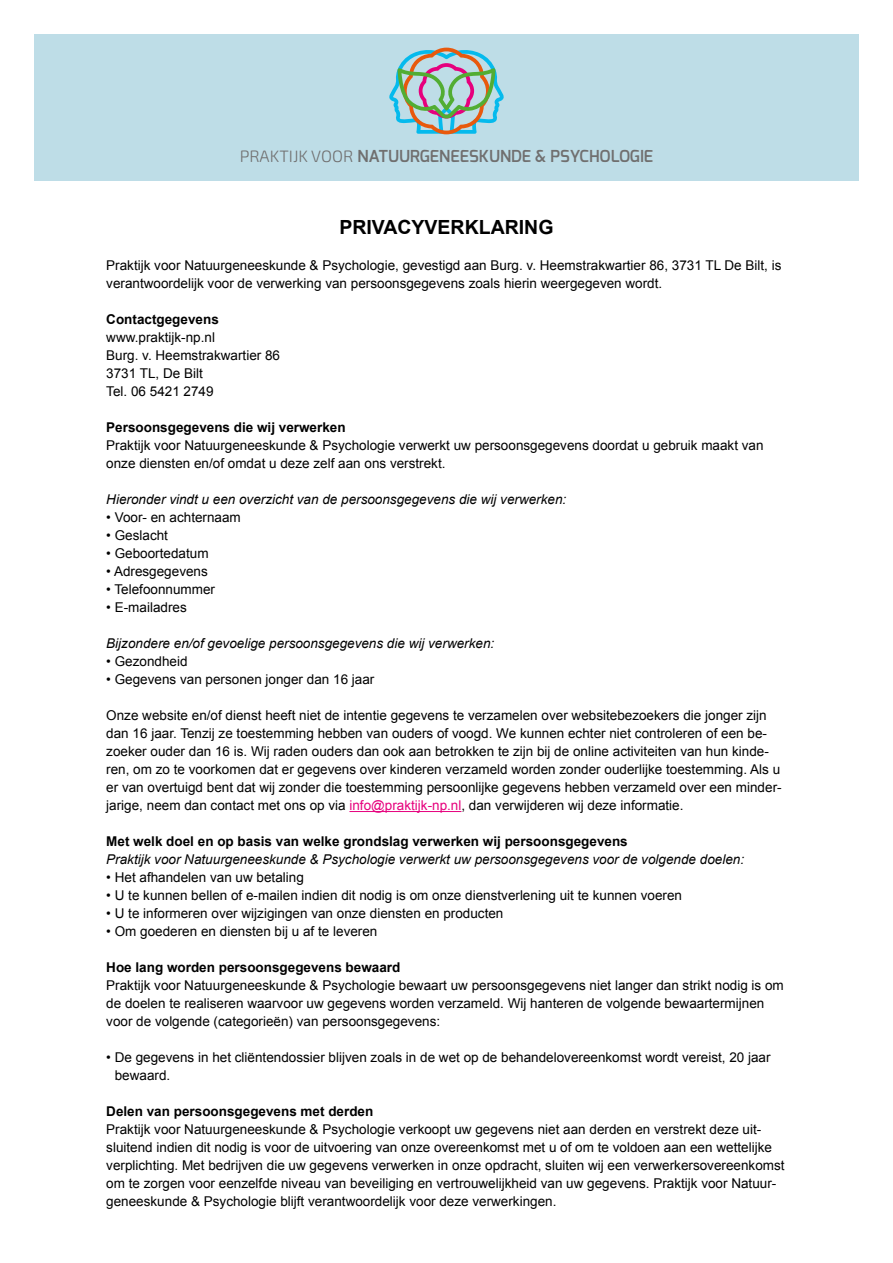
<style>
.page{position:relative;width:893px;height:1263px;background:#fff}
.page>*{position:absolute;margin:0;border:0;box-sizing:border-box;transform-origin:0 0}
.t1{font:700 19.5px "Arial";color:#000}
.t2{font:600 16.5px "Exo";color:#706f6f}
.t3{font:13.5px/18px "Arial";color:#000}
.t4{font:italic 13.5px "Arial";color:#000}
.t5{font:700 13.5px "Arial";color:#000}
.s1{font-family:"Exo Soft";font-weight:300}
.s2{color:#e6007d}
</style>
<div class="page">
<div style="left:34px;top:34px;width:825px;height:146px;background:#bedde7"></div>
<hr style="left:349px;top:811px;width:112px;height:1px;background:#e6007d">
<svg style="left:389px;top:48px;width:115px;height:86px"></svg>
<p class="t2" style="left:240px;top:145px;width:415px"><span class="s1">PRAKTIJK VOOR</span> NATUURGENEESKUNDE &amp; PSYCHOLOGIE</p>
<h1 class="t1" style="left:339px;top:214px;width:216px">PRIVACYVERKLARING</h1>
<p class="t3" style="left:106px;top:256px;width:677px">Praktijk voor Natuurgeneeskunde &amp; Psychologie, gevestigd aan Burg. v. Heemstrakwartier 86, 3731 TL De Bilt, is verantwoordelijk voor de verwerking van persoonsgegevens zoals hierin weergegeven wordt.</p>
<p class="t5" style="left:106px;top:310px;width:114px">Contactgegevens</p>
<p class="t3" style="left:106px;top:328px;width:175px">www.praktijk-np.nl<br>Burg. v. Heemstrakwartier 86<br>3731 TL, De Bilt<br>Tel. 06 5421 2749</p>
<p class="t5" style="left:106px;top:418px;width:241px">Persoonsgegevens die wij verwerken</p>
<p class="t3" style="left:106px;top:436px;width:659px">Praktijk voor Natuurgeneeskunde &amp; Psychologie verwerkt uw persoonsgegevens doordat u gebruik maakt van onze diensten en/of omdat u deze zelf aan ons verstrekt.</p>
<p class="t4" style="left:106px;top:491px;width:461px">Hieronder vindt u een overzicht van de persoonsgegevens die wij verwerken:</p>
<p class="t3" style="left:106px;top:508px;width:136px">• Voor- en achternaam</p>
<p class="t3" style="left:106px;top:526px;width:63px">• Geslacht</p>
<p class="t3" style="left:106px;top:544px;width:104px">• Geboortedatum</p>
<p class="t3" style="left:106px;top:562px;width:103px">• Adresgegevens</p>
<p class="t3" style="left:106px;top:580px;width:110px">• Telefoonnummer</p>
<p class="t3" style="left:106px;top:598px;width:82px">• E-mailadres</p>
<p class="t4" style="left:106px;top:634px;width:389px">Bijzondere en/of gevoelige persoonsgegevens die wij verwerken:</p>
<p class="t3" style="left:106px;top:652px;width:83px">• Gezondheid</p>
<p class="t3" style="left:106px;top:670px;width:270px">• Gegevens van personen jonger dan 16 jaar</p>
<p class="t3" style="left:106px;top:706px;width:677px">Onze website en/of dienst heeft niet de intentie gegevens te verzamelen over websitebezoekers die jonger zijn dan 16 jaar. Tenzij ze toestemming hebben van ouders of voogd. We kunnen echter niet controleren of een be&shy;zoeker ouder dan 16 is. Wij raden ouders dan ook aan betrokken te zijn bij de online activiteiten van hun kinde&shy;ren, om zo te voorkomen dat er gegevens over kinderen verzameld worden zonder ouderlijke toestemming. Als u er van overtuigd bent dat wij zonder die toestemming persoonlijke gegevens hebben verzameld over een minder&shy;jarige, neem dan contact met ons op via <span class="s2">info@praktijk-np.nl</span>, dan verwijderen wij deze informatie.</p>
<p class="t5" style="left:106px;top:832px;width:523px">Met welk doel en op basis van welke grondslag verwerken wij persoonsgegevens</p>
<p class="t4" style="left:106px;top:850px;width:639px">Praktijk voor Natuurgeneeskunde &amp; Psychologie verwerkt uw persoonsgegevens voor de volgende doelen:</p>
<p class="t3" style="left:106px;top:868px;width:199px">• Het afhandelen van uw betaling</p>
<p class="t3" style="left:106px;top:886px;width:577px">• U te kunnen bellen of e-mailen indien dit nodig is om onze dienstverlening uit te kunnen voeren</p>
<p class="t3" style="left:106px;top:904px;width:399px">• U te informeren over wijzigingen van onze diensten en producten</p>
<p class="t3" style="left:106px;top:922px;width:273px">• Om goederen en diensten bij u af te leveren</p>
<p class="t5" style="left:106px;top:958px;width:296px">Hoe lang worden persoonsgegevens bewaard</p>
<p class="t3" style="left:106px;top:976px;width:679px">Praktijk voor Natuurgeneeskunde &amp; Psychologie bewaart uw persoonsgegevens niet langer dan strikt nodig is om de doelen te realiseren waarvoor uw gegevens worden verzameld. Wij hanteren de volgende bewaartermijnen voor de volgende (categorieën) van persoonsgegevens:</p>
<p class="t3" style="left:115px;top:1048px;width:657px;text-indent:-8px">• De gegevens in het cliëntendossier blijven zoals in de wet op de behandelovereenkomst wordt vereist, 20 jaar bewaard.</p>
<p class="t5" style="left:106px;top:1102px;width:269px">Delen van persoonsgegevens met derden</p>
<p class="t3" style="left:106px;top:1120px;width:680px">Praktijk voor Natuurgeneeskunde &amp; Psychologie verkoopt uw gegevens niet aan derden en verstrekt deze uit&shy;sluitend indien dit nodig is voor de uitvoering van onze overeenkomst met u of om te voldoen aan een wettelijke verplichting. Met bedrijven die uw gegevens verwerken in onze opdracht, sluiten wij een verwerkersovereenkomst om te zorgen voor eenzelfde niveau van beveiliging en vertrouwelijkheid van uw gegevens. Praktijk voor Natuur&shy;geneeskunde &amp; Psychologie blijft verantwoordelijk voor deze verwerkingen.</p>
</div>
